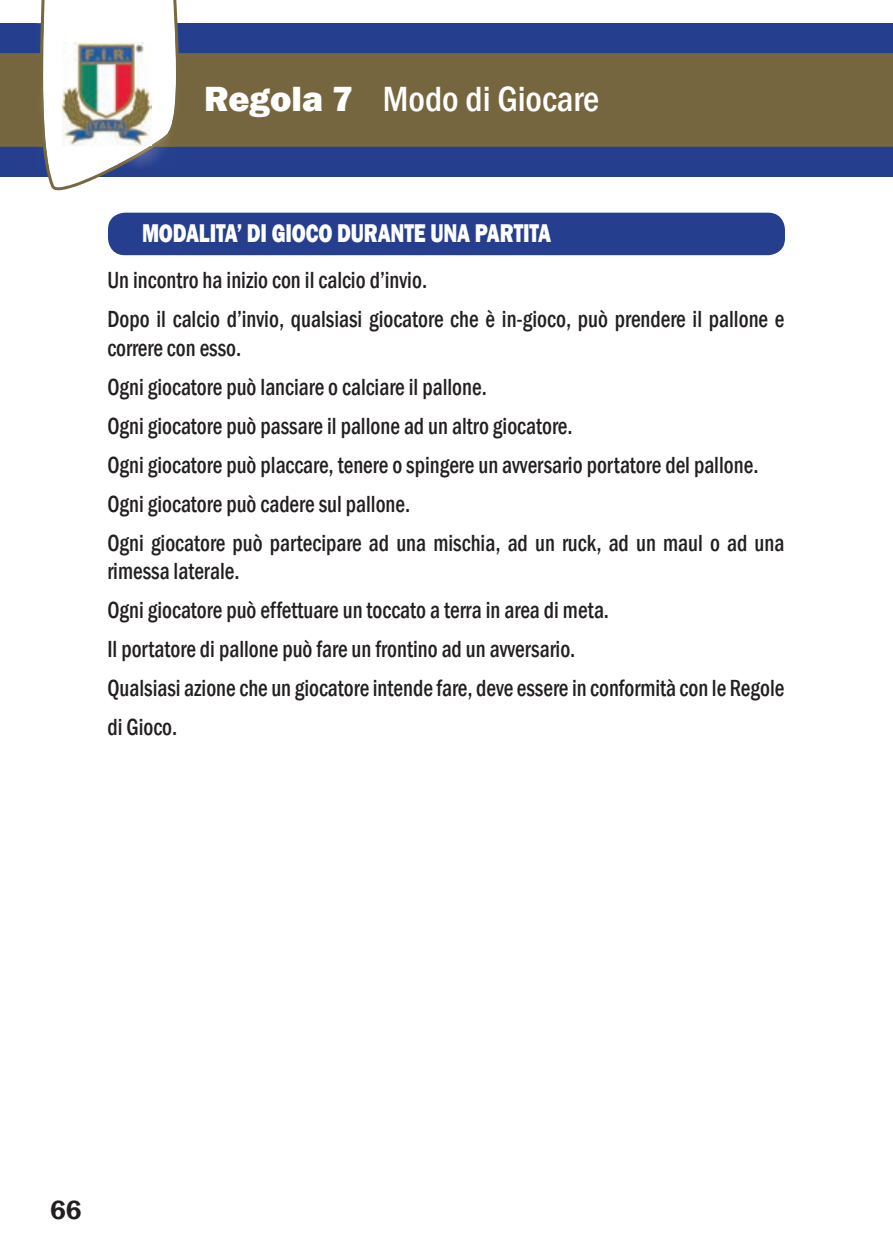
<style>
.page{position:relative;width:893px;height:1259px;background:#fff}
.page>*{position:absolute;margin:0;border:0;box-sizing:border-box;transform-origin:0 0}
.t1{font:500 condensed 36px "Franklin Gothic";color:#fff}
.t2{font:600 27px "Franklin Gothic";color:#231f20}
.t3{font:800 26.4px "Franklin Gothic";letter-spacing:-.01em;color:#fff;scale:.77 1}
.t4{font:500 condensed 24px/39px "Franklin Gothic";color:#231f20;scale:.9 1}
.s1{font-weight:800;font-stretch:normal}
</style>
<div class="page">
<div style="left:0;top:23px;width:893px;height:153px;background:#253f8e"></div>
<div style="left:0;top:55px;width:893px;height:90px;background:#75663f"></div>
<hr style="left:0;top:53px;width:893px;height:3px;background:#76683f">
<hr style="left:0;top:144px;width:893px;height:3px;background:#76683f">
<svg style="left:36px;top:0;width:149px;height:191px"></svg>
<img style="left:37px;top:23px;width:3px;height:147px">
<img style="left:37px;top:53px;width:3px;height:94px">
<img style="left:40px;top:18px;width:136px;height:152px">
<img style="left:63px;top:42px;width:88px;height:103px">
<div style="left:108px;top:213px;width:677px;height:42px;background:#253f8e;border-radius:17px"></div>
<h1 class="t1" style="left:204px;top:76px;width:397px"><span class="s1">Regola 7</span> Modo di Giocare</h1>
<p class="t3" style="left:142px;top:216px;width:533px">MODALITA’ DI GIOCO DURANTE UNA PARTITA</p>
<p class="t4" style="left:107px;top:260px;width:754px">Un incontro ha inizio con il calcio d’invio.<br>Dopo il calcio d’invio, qualsiasi giocatore che è in-gioco, può prendere il pallone e</p>
<p class="t4" style="left:107px;top:328px;width:754px">correre con esso.<br>Ogni giocatore può lanciare o calciare il pallone.<br>Ogni giocatore può passare il pallone ad un altro giocatore.<br>Ogni giocatore può placcare, tenere o spingere un avversario portatore del pallone.<br>Ogni giocatore può cadere sul pallone.<br>Ogni giocatore può partecipare ad una mischia, ad un ruck, ad un maul o ad una</p>
<p class="t4" style="left:107px;top:552px;width:754px">rimessa laterale.<br>Ogni giocatore può effettuare un toccato a terra in area di meta.<br>Il portatore di pallone può fare un frontino ad un avversario.<br>Qualsiasi azione che un giocatore intende fare, deve essere in conformità con le Regole di Gioco.</p>
<p class="t2" style="left:50px;top:1193px;width:33px">66</p>
</div>
